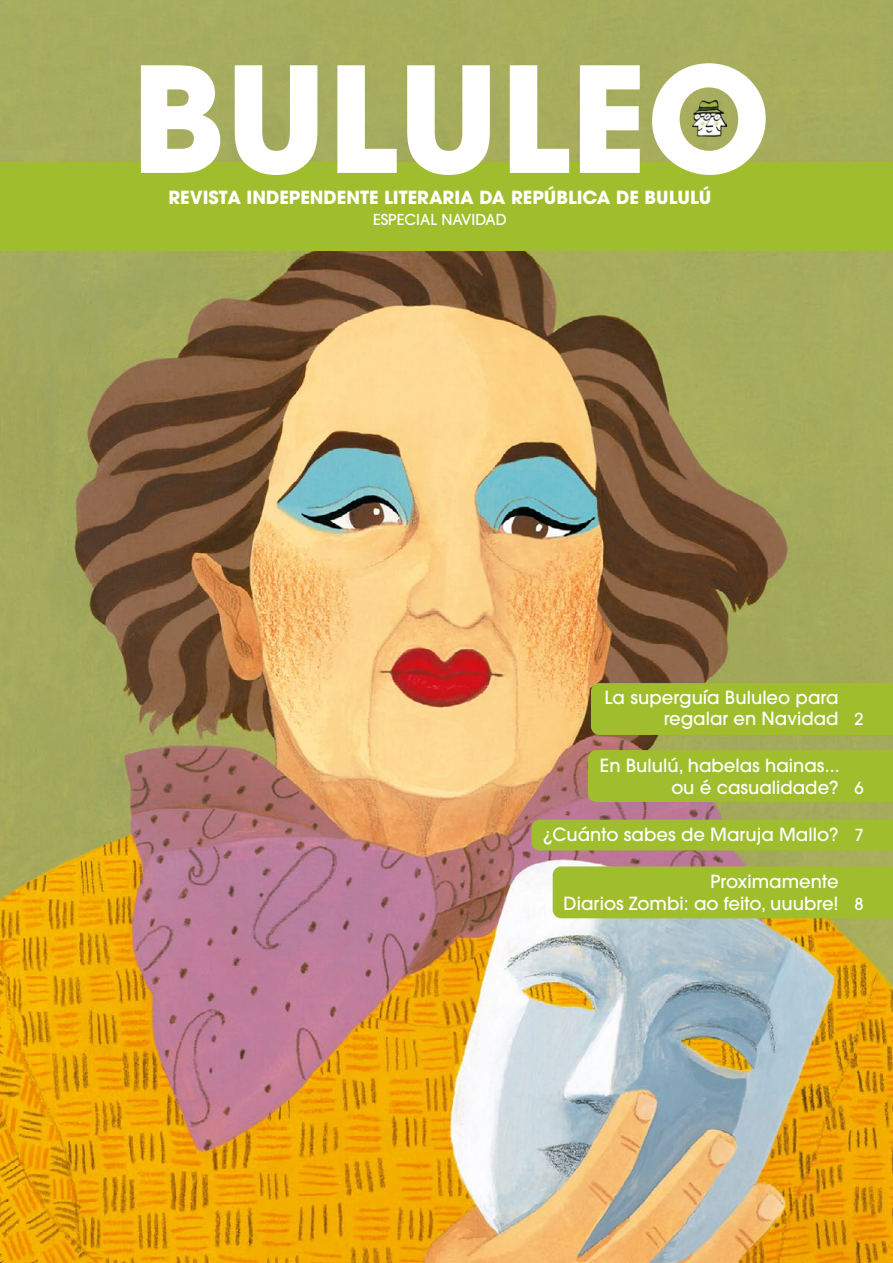
<style>
.page{position:relative;width:893px;height:1263px;background:#fff}
.page>*{position:absolute;margin:0;border:0;box-sizing:border-box;transform-origin:0 0}
.t1{font:700 145.5px "ITC Avant Garde Pro";color:#fff}
.t2{font:500 18px/21.6px "ITC Avant Garde Pro";color:#fff;text-align:right}
.t3{font:700 18px "ITC Avant Garde Pro";color:#fff}
.t4{font:500 16.5px "ITC Avant Garde Pro";color:#fff}
.t5{font:500 15px "ITC Avant Garde Pro";color:#fff}
</style>
<div class="page">
<img style="left:0;top:0;width:893px;height:1263px">
<div style="left:588px;top:750px;width:305px;height:52px;background:#a0bd2d"></div>
<div style="left:553px;top:866px;width:340px;height:52px;background:#a0bd2d"></div>
<div style="left:531px;top:820px;width:362px;height:30px;background:#a0bd2d"></div>
<div style="left:0;top:162px;width:893px;height:89px;background:#a0bd2d"></div>
<img style="left:693px;top:100px;width:33px;height:36px">
<div style="left:591px;top:683px;width:302px;height:52px;background:#a0bd2d"></div>
<h1 class="t1" style="left:131px;top:22px;width:641px">BULULEO</h1>
<p class="t3" style="left:169px;top:186px;width:544px">REVISTA INDEPENDENTE LITERARIA DA REPÚBLICA DE BULULÚ</p>
<p class="t5" style="left:373px;top:210px;width:135px">ESPECIAL NAVIDAD</p>
<p class="t2" style="left:605px;top:686px;width:235px">La superguía Bululeo para regalar en Navidad</p>
<p class="t2" style="left:600px;top:755px;width:241px">En Bululú, habelas hainas... ou é casualidade?</p>
<p class="t2" style="left:543px;top:823px;width:297px">¿Cuánto sabes de Maruja Mallo?</p>
<p class="t2" style="left:564px;top:871px;width:276px">Proximamente<br>Diarios Zombi: ao feito, uuubre!</p>
<p class="t4" style="left:854px;top:708px;width:11px">2</p>
<p class="t4" style="left:854px;top:777px;width:11px">6</p>
<p class="t4" style="left:854px;top:825px;width:11px">7</p>
<p class="t4" style="left:854px;top:893px;width:11px">8</p>
</div>
